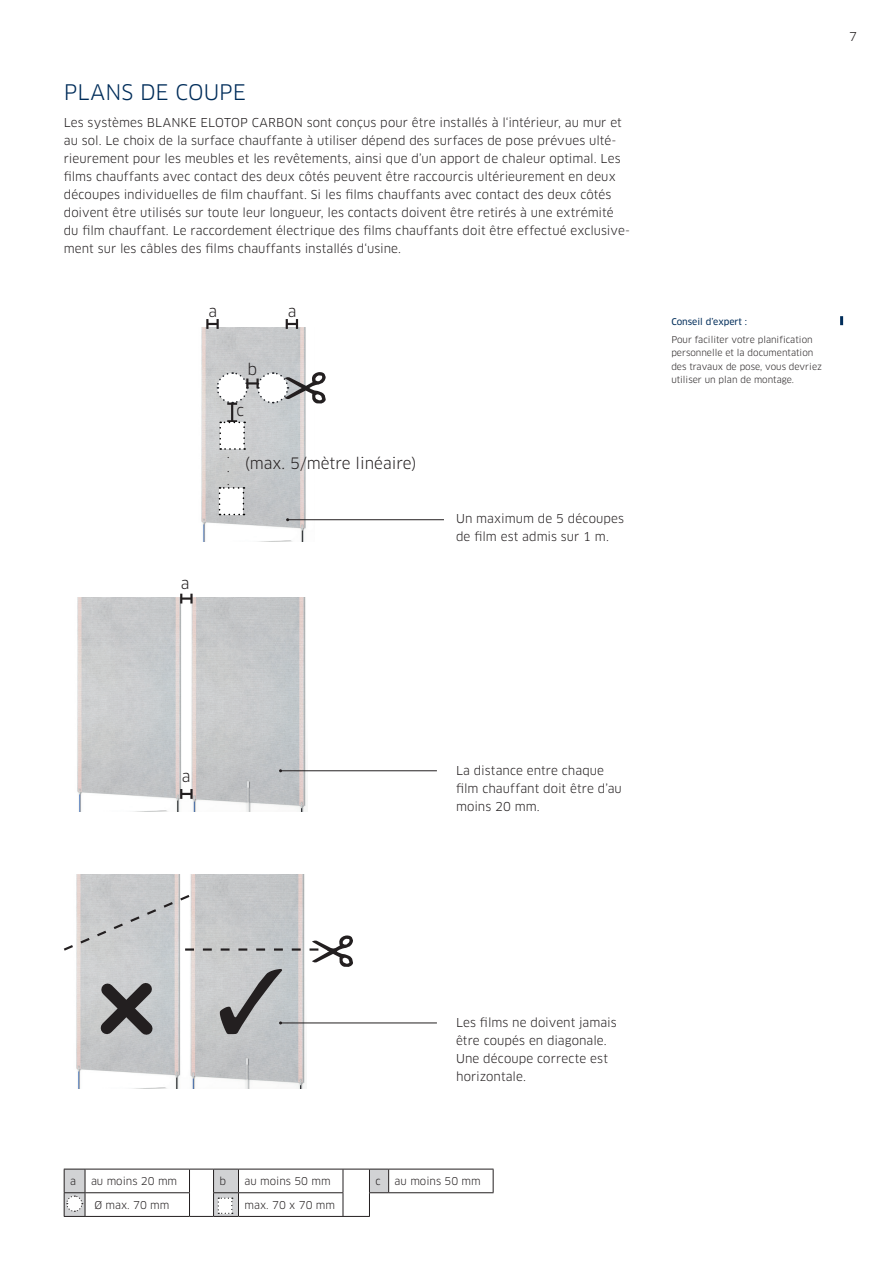
<style>
.page{position:relative;width:893px;height:1263px;background:#fff}
.page>*{position:absolute;margin:0;border:0;box-sizing:border-box;transform-origin:0 0}
.t1{font:21px "Clan OT";letter-spacing:-.005em;color:#002d5a}
.t2{font:15.3px "Clan OT";color:#231f20}
.t3{font:13.2px/13.2px "Clan OT";color:#231f20;text-align:justify}
.t4{font:12px/18px "Clan OT";letter-spacing:.005em;color:#231f20}
.t5{font:10.5px "Clan OT";color:#231f20}
.t6{font:9px/13.5px "Clan OT";color:#231f20}
.t7{font:9px "Clan OT News";color:#002d5a}
</style>
<div class="page">
<hr style="left:389px;top:1169px;width:104px;height:1px;background:#231f20">
<svg style="left:493px;top:1169px;width:1px;height:23px"></svg>
<hr style="left:389px;top:1192px;width:104px;height:1px;background:#231f20">
<svg style="left:64px;top:1169px;width:325px;height:48px"></svg>
<img style="left:77px;top:597px;width:231px;height:214px">
<svg style="left:180px;top:594px;width:13px;height:9px"></svg>
<svg style="left:180px;top:789px;width:13px;height:10px"></svg>
<img style="left:76px;top:874px;width:229px;height:214px">
<img style="left:201px;top:327px;width:114px;height:214px">
<svg style="left:206px;top:319px;width:13px;height:10px"></svg>
<svg style="left:286px;top:319px;width:12px;height:10px"></svg>
<svg style="left:219px;top:487px;width:25px;height:28px"></svg>
<svg style="left:216px;top:371px;width:110px;height:79px"></svg>
<svg style="left:840px;top:316px;width:3px;height:9px"></svg>
<hr style="left:288px;top:519px;width:156px;height:1px;background:#231f20">
<hr style="left:281px;top:770px;width:156px;height:1px;background:#231f20">
<hr style="left:281px;top:1022px;width:156px;height:1px;background:#231f20">
<svg style="left:63px;top:893px;width:291px;height:153px"></svg>
<h1 class="t1" style="left:64px;top:80px;width:183px">PLANS DE COUPE</h1>
<p class="t4" style="left:64px;top:114px;width:568px">Les systèmes BLANKE ELOTOP CARBON sont conçus pour être installés à l‘intérieur, au mur et au sol. Le choix de la surface chauffante à utiliser dépend des surfaces de pose prévues ulté&shy;rieurement pour les meubles et les revêtements, ainsi que d’un apport de chaleur optimal. Les films chauffants avec contact des deux côtés peuvent être raccourcis ultérieurement en deux découpes individuelles de film chauffant. Si les films chauffants avec contact des deux côtés doivent être utilisés sur toute leur longueur, les contacts doivent être retirés à une extrémité du film chauffant. Le raccordement électrique des films chauffants doit être effectué exclusive&shy;ment sur les câbles des films chauffants installés d‘usine.</p>
<p class="t2" style="left:209px;top:302px;width:10px">a</p>
<p class="t2" style="left:288px;top:302px;width:10px">a</p>
<p class="t2" style="left:247px;top:361px;width:11px">b</p>
<p class="t2" style="left:236px;top:402px;width:9px">c</p>
<p class="t2" style="left:181px;top:574px;width:10px">a</p>
<p class="t3" style="left:227px;top:447px;width:5px">. . .</p>
<p class="t2" style="left:245px;top:454px;width:173px">(max. 5/mètre linéaire)</p>
<p class="t4" style="left:456px;top:510px;width:170px">Un maximum de 5 découpes de film est admis sur 1 m.</p>
<p class="t4" style="left:849px;top:28px;width:9px">7</p>
<p class="t7" style="left:671px;top:317px;width:77px">Conseil d’expert :</p>
<p class="t6" style="left:671px;top:333px;width:152px">Pour faciliter votre planification personnelle et la documentation des travaux de pose, vous devriez utiliser un plan de montage.</p>
<p class="t2" style="left:182px;top:767px;width:10px">a</p>
<p class="t4" style="left:456px;top:762px;width:167px">La distance entre chaque film chauffant doit être d’au moins 20 mm.</p>
<p class="t4" style="left:456px;top:1014px;width:162px">Les films ne doivent jamais être coupés en diagonale.<br>Une découpe correcte est horizontale.</p>
<p class="t5" style="left:70px;top:1175px;width:7px">a</p>
<p class="t5" style="left:91px;top:1175px;width:88px">au moins 20 mm</p>
<p class="t5" style="left:220px;top:1175px;width:8px">b</p>
<p class="t5" style="left:244px;top:1175px;width:88px">au moins 50 mm</p>
<p class="t5" style="left:375px;top:1175px;width:7px">c</p>
<p class="t5" style="left:395px;top:1175px;width:88px">au moins 50 mm</p>
<p class="t5" style="left:94px;top:1198px;width:77px">Ø max. 70 mm</p>
<p class="t5" style="left:244px;top:1198px;width:92px">max. 70 x 70 mm</p>
</div>
